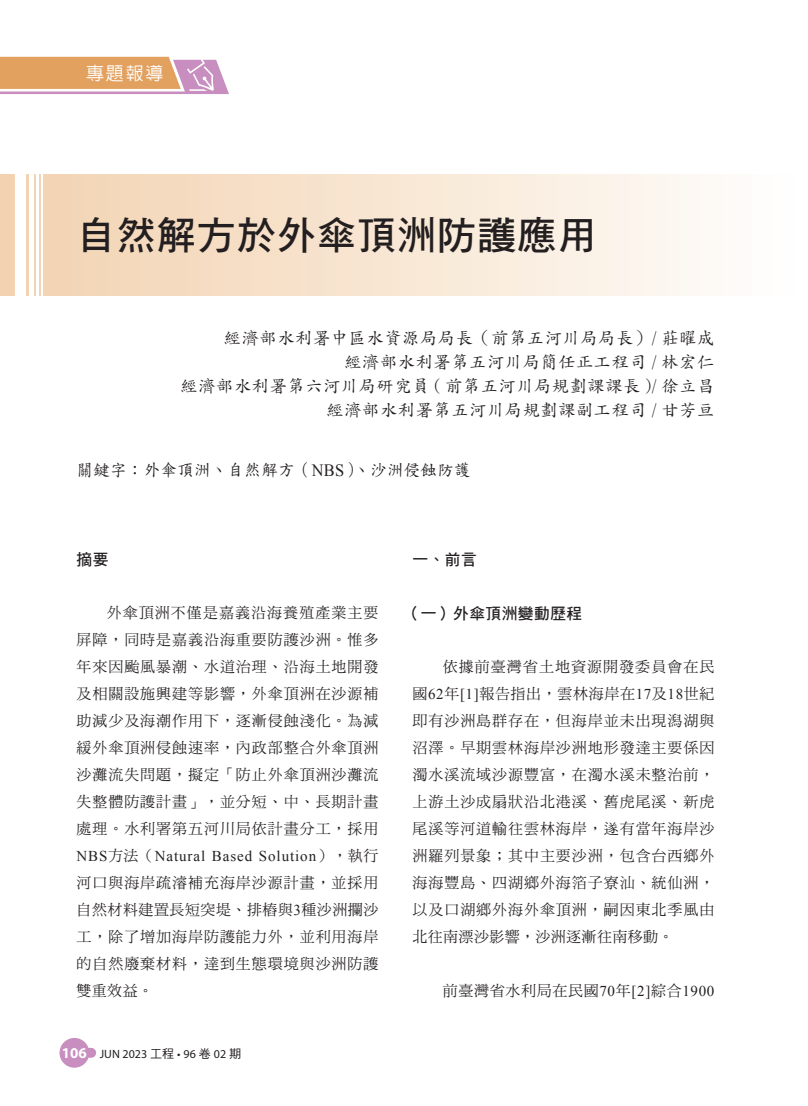
<style>
.page{position:relative;width:808px;height:1106px;background:#fff}
.page>*{position:absolute;margin:0;border:0;box-sizing:border-box;transform-origin:0 0}
.t1{font:39px "DF Hei Std W7";letter-spacing:.03em;color:#231f20}
.t2{font:500 18px "AR Hei B5";color:#fff}
.t3{font:17.25px/24px "DF Kai Shu Std W5";letter-spacing:.035em;color:#231f20;text-align:right}
.t4{font:17.25px "DF Biao Kai Shu Std W5";letter-spacing:.025em;color:#231f20;scale:.95 1}
.t5{font:15.75px "DF Hei Std W7";letter-spacing:.03em;color:#231f20}
.t6{font:15px/27px "DF Ming Std W5";letter-spacing:.06em;color:#231f20;text-align:justify}
.t7{font:15px "Times New Roman";letter-spacing:.06em;color:#231f20}
.t8{font:12px "Myriad Pro";color:#231f20}
.s1{font-family:"Times New Roman"}
.s2{font-family:"DF Ming Std W5"}
.s3{font-weight:700;font-size:15px;color:#fff}
.s4{font-family:"DF Hei Std W5"}
</style>
<div class="page">
<svg style="left:0;top:57px;width:229px;height:37px;background:#e0a988"></svg>
<div style="left:60px;top:1037px;width:29px;height:30px;background:#c78ebf;border-radius:50%"></div>
<div style="left:70px;top:1047px;width:26px;height:10px;background:#c78ebf;border-radius:5px"></div>
<div style="left:0;top:174px;width:808px;height:121px;background:linear-gradient(to right,#f2d1af,#fefefd)"></div>
<div style="left:15px;top:171px;width:10px;height:134px;background:#fff"></div>
<div style="left:29px;top:171px;width:5px;height:134px;background:#fff"></div>
<hr style="left:36px;top:171px;width:3px;height:134px;background:#fff">
<hr style="left:41px;top:171px;width:1px;height:134px;background:#fff">
<p class="t2" style="left:86px;top:64px;width:79px">專題報導</p>
<h1 class="t1" style="left:77px;top:214px;width:522px">自然解方於外傘頂洲防護應用</h1>
<p class="t3" style="left:181px;top:325px;width:535px">經濟部水利署中區水資源局局長（前第五河川局局長）/ 莊曜成<br>經濟部水利署第五河川局簡任正工程司 / 林宏仁<br>經濟部水利署第六河川局研究員 ( 前第五河川局規劃課課長 )/ 徐立昌經濟部水利署第五河川局規劃課副工程司 / 甘芳亘</p>
<p class="t4" style="left:77px;top:460px;width:416px">關鍵字：外傘頂洲、自然解方（<span class="s1">NBS</span>）、沙洲侵蝕防護</p>
<p class="t5" style="left:77px;top:550px;width:33px">摘要</p>
<p class="t6" style="left:77px;top:599px;width:303px;text-indent:30px">外傘頂洲不僅是嘉義沿海養殖產業主要屏障，同時是嘉義沿海重要防護沙洲。惟多年來因颱風暴潮、水道治理、沿海土地開發及相關設施興建等影響，外傘頂洲在沙源補助減少及海潮作用下，逐漸侵蝕淺化。為減緩外傘頂洲侵蝕速率，內政部整合外傘頂洲沙灘流失問題，擬定「防止外傘頂洲沙灘流失整體防護計畫」，並分短、中、長期計畫處理。水利署第五河川局依計畫分工，採用</p>
<p class="t7" style="left:77px;top:846px;width:303px">NBS<span class="s2">方法（</span>Natural Based Solution<span class="s2">），執行</span></p>
<p class="t6" style="left:77px;top:869px;width:303px">河口與海岸疏濬補充海岸沙源計畫，並採用自然材料建置長短突堤、排樁與<span class="s1">3</span>種沙洲攔沙工，除了增加海岸防護能力外，並利用海岸的自然廢棄材料，達到生態環境與沙洲防護雙重效益。</p>
<p class="t8" style="left:62px;top:1046px;width:181px"><span class="s3">106</span> JUN 2023 <span class="s4">工程</span> • 96 <span class="s4">卷</span> 02 <span class="s4">期</span></p>
<p class="t5" style="left:412px;top:550px;width:66px">一、前言</p>
<p class="t5" style="left:405px;top:604px;width:179px">（一）外傘頂洲變動歷程</p>
<p class="t6" style="left:412px;top:653px;width:303px;text-indent:30px">依據前臺灣省土地資源開發委員會在民國<span class="s1">62</span>年<span class="s1">[1]</span>報告指出，雲林海岸在<span class="s1">17</span>及<span class="s1">18</span>世紀即有沙洲島群存在，但海岸並未出現潟湖與沼澤。早期雲林海岸沙洲地形發達主要係因濁水溪流域沙源豐富，在濁水溪未整治前，上游土沙成扇狀沿北港溪、舊虎尾溪、新虎尾溪等河道輸往雲林海岸，遂有當年海岸沙洲羅列景象；其中主要沙洲，包含台西鄉外海海豐島、四湖鄉外海箔子寮汕、統仙洲，以及口湖鄉外海外傘頂洲，嗣因東北季風由北往南漂沙影響，沙洲逐漸往南移動。</p>
<p class="t6" style="left:443px;top:977px;width:273px">前臺灣省水利局在民國<span class="s1">70</span>年<span class="s1">[2]</span>綜合<span class="s1">1900</span></p>
</div>
